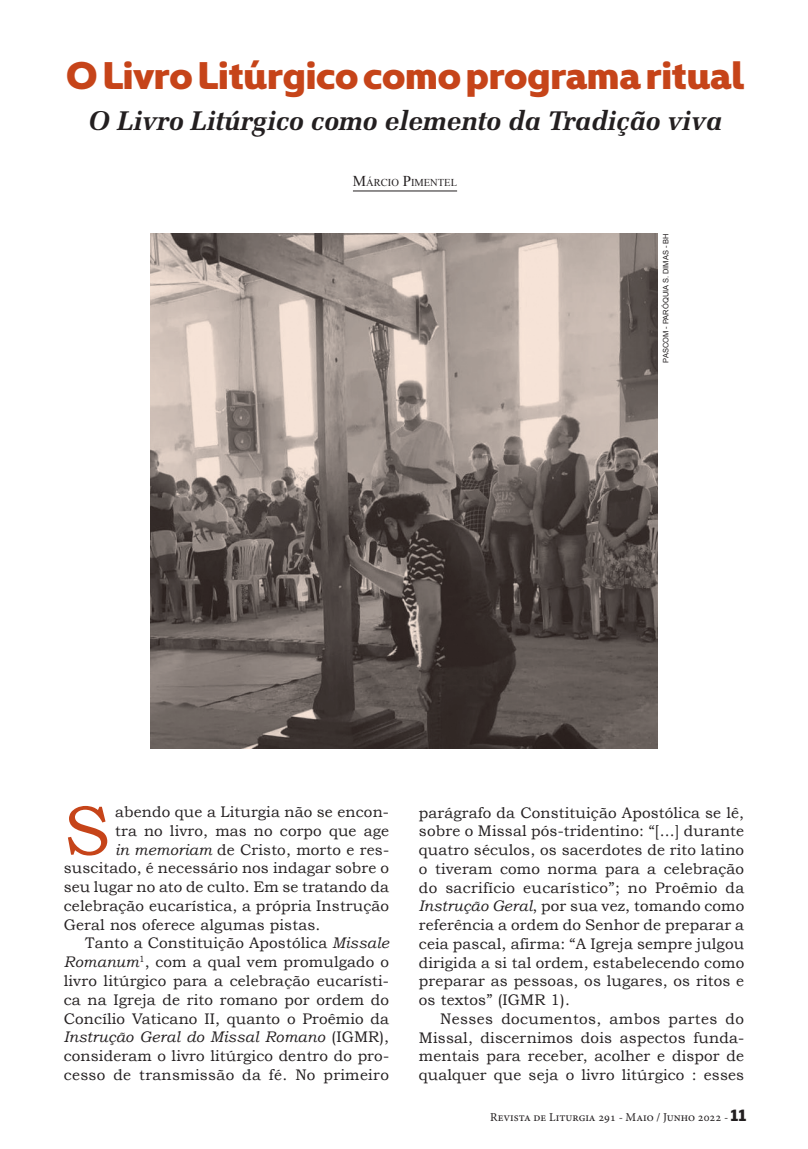
<style>
.page{position:relative;width:808px;height:1149px;background:#fff}
.page>*{position:absolute;margin:0;border:0;box-sizing:border-box;transform-origin:0 0}
.t1{font:70.35px "Bookman Old Style";color:#c64419}
.t2{font:900 39px "Kyrial Display Pro";letter-spacing:-.02em;color:#c64419}
.t3{font:italic 700 27px "Melior";letter-spacing:-.01em;color:#231f20}
.t4{font:15.3px/18.8px "Bookman Old Style";letter-spacing:.01em;color:#231f20;text-align:justify}
.t5{font:italic 15.3px "Bookman Old Style";letter-spacing:.01em;color:#231f20}
.t6{font:12px "Minion Pro";color:#231f20}
.t7{font:10.5px "Times New Roman";color:#231f20}
.t8{font:7.5px "Arial";color:#231f20}
.s1{font-size:15px}
.s2{font-style:italic}
.s3{font-style:normal}
.s4{font-family:"Kyrial Display Pro";font-weight:900;font-size:16.5px}
</style>
<div class="page">
<hr style="left:353px;top:190px;width:104px;height:1px;background:#231f20">
<img style="left:150px;top:233px;width:508px;height:515px">
<h2 class="t2" style="left:66px;top:45px;width:680px">O Livro Litúrgico como programa ritual</h2>
<h3 class="t3" style="left:88px;top:104px;width:636px">O Livro Litúrgico como elemento da Tradição viva</h3>
<p class="t7" style="left:353px;top:177px;width:106px"><span class="s1">M</span>ÁRCIO <span class="s1">P</span>IMENTEL</p>
<p class="t8" style="left:661px;top:362px;width:131px;rotate:-90deg">PASCOM - PARÓQUIA S. DIMAS - BH</p>
<h1 class="t1" style="left:64px;top:788px;width:48px">S</h1>
<p class="t4" style="left:115px;top:802px;width:275px">abendo que a Liturgia não se encon-</p>
<p class="t4" style="left:115px;top:820px;width:275px">tra no livro, mas no corpo que age</p>
<p class="t4" style="left:115px;top:839px;width:275px"><span class="s2">in memoriam</span> de Cristo, morto e res-</p>
<p class="t4" style="left:64px;top:858px;width:327px">suscitado, é necessário nos indagar sobre o</p>
<p class="t4" style="left:64px;top:877px;width:327px">seu lugar no ato de culto. Em se tratando da</p>
<p class="t4" style="left:64px;top:895px;width:327px">celebração eucarística, a própria Instrução</p>
<p class="t4" style="left:64px;top:914px;width:258px">Geral nos oferece algumas pistas.</p>
<p class="t4" style="left:85px;top:933px;width:306px">Tanto a Constituição Apostólica <span class="s2">Missale</span></p>
<p class="t4" style="left:64px;top:952px;width:327px"><span class="s2">Romanum</span><sup>1</sup>, com a qual vem promulgado o</p>
<p class="t4" style="left:64px;top:970px;width:327px">livro litúrgico para a celebração eucarísti-</p>
<p class="t4" style="left:64px;top:989px;width:327px">ca na Igreja de rito romano por ordem do</p>
<p class="t4" style="left:64px;top:1008px;width:327px">Concílio Vaticano II, quanto o Proêmio da</p>
<p class="t5" style="left:64px;top:1027px;width:327px">Instrução Geral do Missal Romano <span class="s3">(IGMR),</span></p>
<p class="t4" style="left:64px;top:1045px;width:327px">consideram o livro litúrgico dentro do pro-</p>
<p class="t4" style="left:64px;top:1064px;width:327px">cesso de transmissão da fé. No primeiro</p>
<p class="t4" style="left:419px;top:802px;width:327px">parágrafo da Constituição Apostólica se lê, sobre o Missal pós-tridentino: “[...] durante quatro séculos, os sacerdotes de rito latino o tiveram como norma para a celebração do sacrifício eucarístico”; no Proêmio da <span class="s2">Instrução Geral</span>, por sua vez, tomando como referência a ordem do Senhor de preparar a ceia pascal, afirma: “A Igreja sempre julgou dirigida a si tal ordem, estabelecendo como preparar as pessoas, os lugares, os ritos e os textos” (IGMR 1).</p>
<p class="t4" style="left:419px;top:1008px;width:327px;text-indent:21px">Nesses documentos, ambos partes do Missal, discernimos dois aspectos funda&shy;mentais para receber, acolher e dispor de qualquer que seja o livro litúrgico : esses</p>
<p class="t6" style="left:490px;top:1108px;width:258px">Revista de Liturgia 291 - Maio / Junho 2022 - <span class="s4">11</span></p>
</div>
